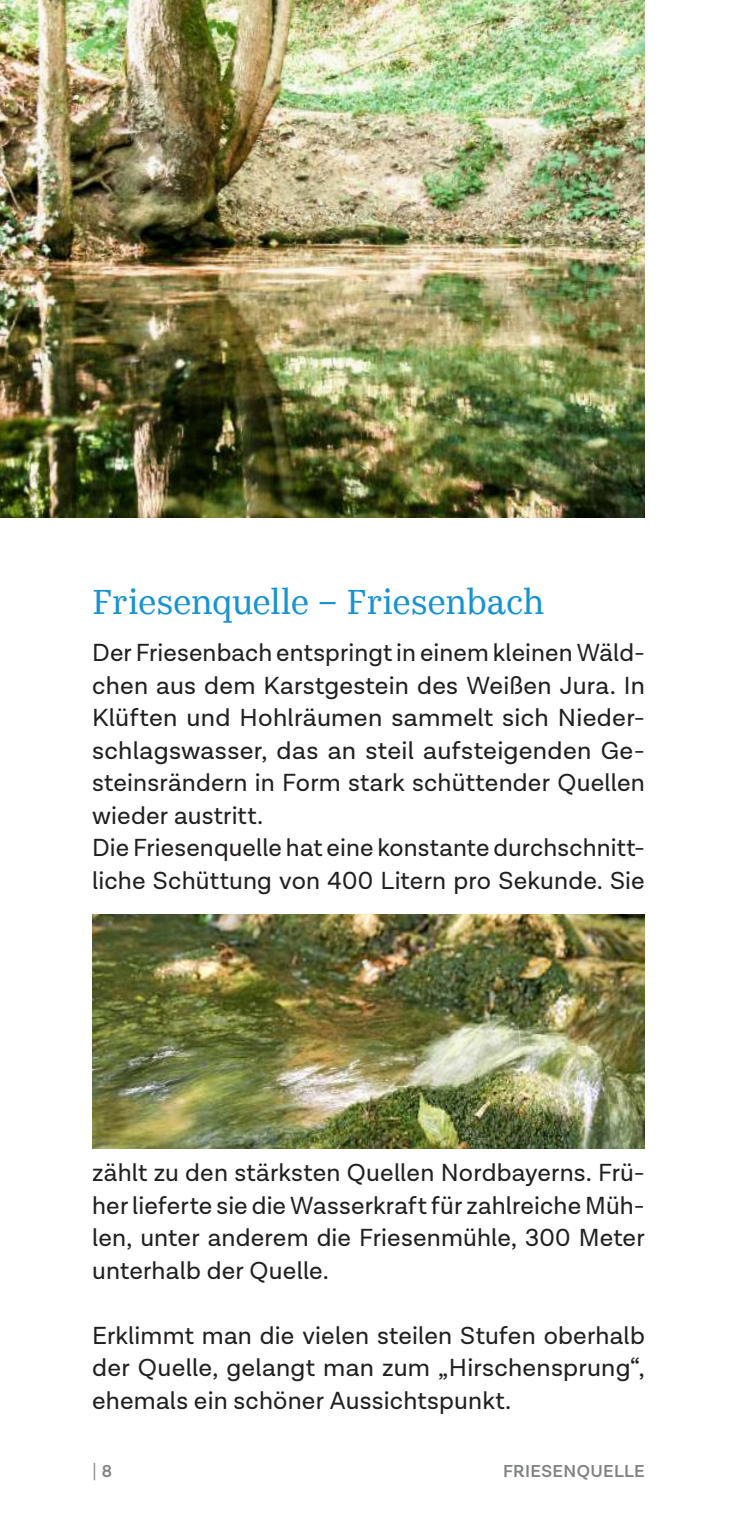
<style>
.page{position:relative;width:737px;height:1531px;background:#fff}
.page>*{position:absolute;margin:0;border:0;box-sizing:border-box;transform-origin:0 0}
.t1{font:35px "Kazimir Text";letter-spacing:-.005em;color:#1892d0}
.t2{font:25px/32.5px "Lota Grotesque";letter-spacing:.01em;color:#221f1f;text-align:justify}
.t3{font:300 20px "Lota Grotesque";color:#808284}
.t4{font:600 17.5px "Lota Grotesque";letter-spacing:.02em;color:#808284}
.s1{font-weight:600;font-size:17.5px}
</style>
<div class="page">
<img style="left:0;top:0;width:645px;height:517px">
<img style="left:92px;top:914px;width:553px;height:234px">
<h1 class="t1" style="left:92px;top:588px;width:454px">Friesenquelle – Friesenbach</h1>
<p class="t2" style="left:92px;top:637px;width:554px;text-align:left">Der Friesenbach entspringt in einem kleinen Wäld&shy;chen aus dem Karstgestein des Weißen Jura. In Klüften und Hohlräumen sammelt sich Nieder&shy;schlagswasser, das an steil aufsteigenden Ge&shy;steinsrändern in Form stark schüttender Quellen wieder austritt.<br>Die Friesenquelle hat eine konstante durchschnitt&shy;liche Schüttung von 400 Litern pro Sekunde. Sie</p>
<p class="t2" style="left:92px;top:1157px;width:554px">zählt zu den stärksten Quellen Nordbayerns. Frü&shy;her lieferte sie die Wasserkraft für zahlreiche Müh&shy;len, unter anderem die Friesenmühle, 300 Meter unterhalb der Quelle.</p>
<p class="t2" style="left:92px;top:1319px;width:554px">Erklimmt man die vielen steilen Stufen oberhalb der Quelle, gelangt man zum „Hirschensprung“, ehemals ein schöner Aussichtspunkt.</p>
<p class="t3" style="left:92px;top:1462px;width:21px">| <span class="s1">8</span></p>
<p class="t4" style="left:503px;top:1461px;width:143px">FRIESENQUELLE</p>
</div>
